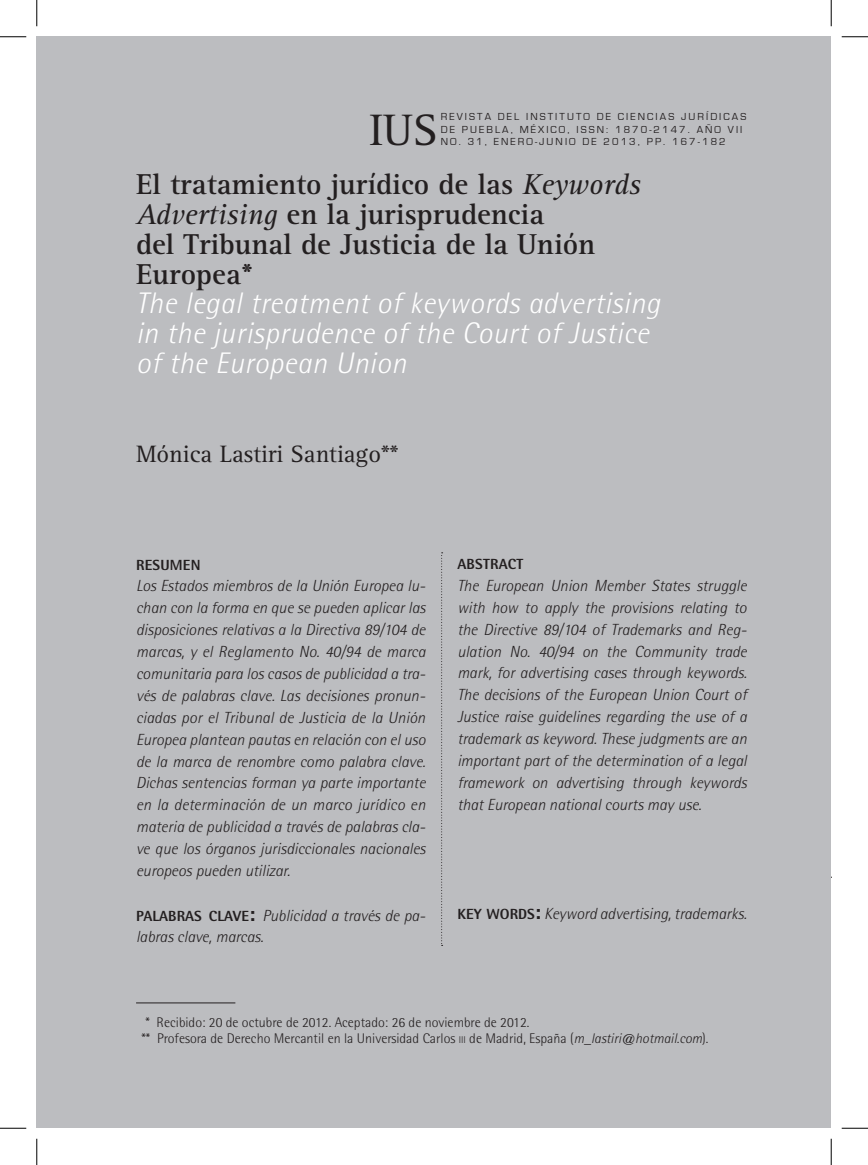
<style>
.page{position:relative;width:868px;height:1165px;background:#fff}
.page>*{position:absolute;margin:0;border:0;box-sizing:border-box;transform-origin:0 0}
.t1{font:45.5px "Rotis Serif";color:#231f20}
.B-_TITULO_CAPITULO_E{font:700 29.75px/29.8px "Rotis Serif";color:#231f20}
.B-_TITULO_CAPITULO_E-2{font:italic 300 29.75px/29.8px "Rotis Semi Sans";letter-spacing:.02em;color:#fff}
.a-SECCION_titulos_OK{font:24.5px "Rotis Serif";color:#231f20}
.RESUMEN{font:italic 300 16.1px/21.9px "Rotis Semi Sans";color:#231f20;text-align:justify}
.x__RESUMEN_OK{font:italic 300 16.1px/21.9px "Rotis Semi Sans";color:#231f20;text-align:justify}
.PCLAVE{font:italic 300 16.1px/21.9px "Rotis Semi Sans";color:#231f20}
.x-titulo{font:italic 300 16.1px "Rotis Semi Sans";color:#231f20}
.x-titulo-2{font:800 14.7px "Rotis Semi Sans";letter-spacing:.015em;color:#231f20}
._4-notas_a_pie{font:300 14px "Rotis Semi Sans";color:#231f20}
.t2{font:10.5px/12.6px "Eurostile";letter-spacing:.2em;color:#231f20}
.s1{font-weight:400;font-style:italic}
.s2{font-weight:800;font-style:normal;font-size:14.7px}
.s3{font-weight:800;font-style:normal;font-size:21px}
.s4{font-size:9.8px}
.s5{font-style:italic}
</style>
<div class="page">
<div style="left:37px;top:37px;width:793px;height:1091px;background:#bcbdc0"></div>
<hr style="left:136px;top:1002px;width:99px;height:1px;background:#231f20">
<svg style="left:441px;top:552px;width:1px;height:394px"></svg>
<svg style="left:0;top:36px;width:26px;height:1px"></svg>
<svg style="left:841px;top:36px;width:26px;height:1px"></svg>
<svg style="left:0;top:1128px;width:26px;height:1px"></svg>
<svg style="left:841px;top:1128px;width:26px;height:1px"></svg>
<svg style="left:36px;top:0;width:1px;height:26px"></svg>
<svg style="left:36px;top:1139px;width:1px;height:26px"></svg>
<svg style="left:830px;top:0;width:1px;height:26px"></svg>
<svg style="left:830px;top:1139px;width:1px;height:26px"></svg>
<p class="t2" style="left:440px;top:111px;width:307px">REVISTA DEL INSTITUTO DE CIENCIAS JURÍDICAS<br>DE PUEBLA, MÉXICO, ISSN: 1870-2147. AÑO VII</p>
<p class="t1" style="left:369px;top:104px;width:69px">IUS</p>
<p class="t2" style="left:440px;top:136px;width:286px">NO. 31, ENERO-JUNIO DE 2013, PP. 167-182</p>
<p class="B-_TITULO_CAPITULO_E" style="left:136px;top:170px;width:506px">El tratamiento jurídico de las <span class="s1">Keywords<br>Advertising</span> en la jurisprudencia<br>del Tribunal de Justicia de la Unión<br>Europea*</p>
<p class="B-_TITULO_CAPITULO_E-2" style="left:136px;top:288px;width:525px">The legal treatment of keywords advertising in the jurisprudence of the Court of Justice of the European Union</p>
<p class="a-SECCION_titulos_OK" style="left:136px;top:440px;width:264px">Mónica Lastiri Santiago**</p>
<p class="x-titulo-2" style="left:136px;top:555px;width:66px">RESUMEN</p>
<p class="RESUMEN" style="left:136px;top:575px;width:291px">Los Estados miembros de la Unión Europea lu&shy;chan con la forma en que se pueden aplicar las disposiciones relativas a la Directiva 89/104 de marcas, y el Reglamento No. 40/94 de marca comunitaria para los casos de publicidad a tra&shy;vés de palabras clave. Las decisiones pronun&shy;ciadas por el Tribunal de Justicia de la Unión Europea plantean pautas en relación con el uso de la marca de renombre como palabra clave.<br>Dichas sentencias forman ya parte importante en la determinación de un marco jurídico en materia de publicidad a través de palabras cla&shy;ve que los órganos jurisdiccionales nacionales europeos pueden utilizar.</p>
<p class="PCLAVE" style="left:136px;top:904px;width:291px"><span class="s2">PALABRAS CLAVE</span><span class="s3">:</span> Publicidad a través de pa&shy;labras clave, marcas.</p>
<p class="x-titulo-2" style="left:457px;top:555px;width:68px">ABSTRACT</p>
<p class="x__RESUMEN_OK" style="left:457px;top:574px;width:291px">The European Union Member States struggle with how to apply the provisions relating to the Directive 89/104 of Trademarks and Reg&shy;ulation No. 40/94 on the Community trade mark, for advertising cases through keywords.<br>The decisions of the European Union Court of Justice raise guidelines regarding the use of a trademark as keyword. These judgments are an important part of the determination of a legal framework on advertising through keywords that European national courts may use.</p>
<p class="x-titulo" style="left:457px;top:904px;width:291px"><span class="s2">KEY WORDS</span><span class="s3">:</span> Keyword advertising, trademarks.</p>
<p class="_4-notas_a_pie" style="left:145px;top:1014px;width:385px">* Recibido: 20 de octubre de 2012. Aceptado: 26 de noviembre de 2012.</p>
<p class="_4-notas_a_pie" style="left:141px;top:1030px;width:568px">** Profesora de Derecho Mercantil en la Universidad Carlos <span class="s4">iii</span> de Madrid, España (<span class="s5">m_lastiri@hotmail.com</span>).</p>
</div>
